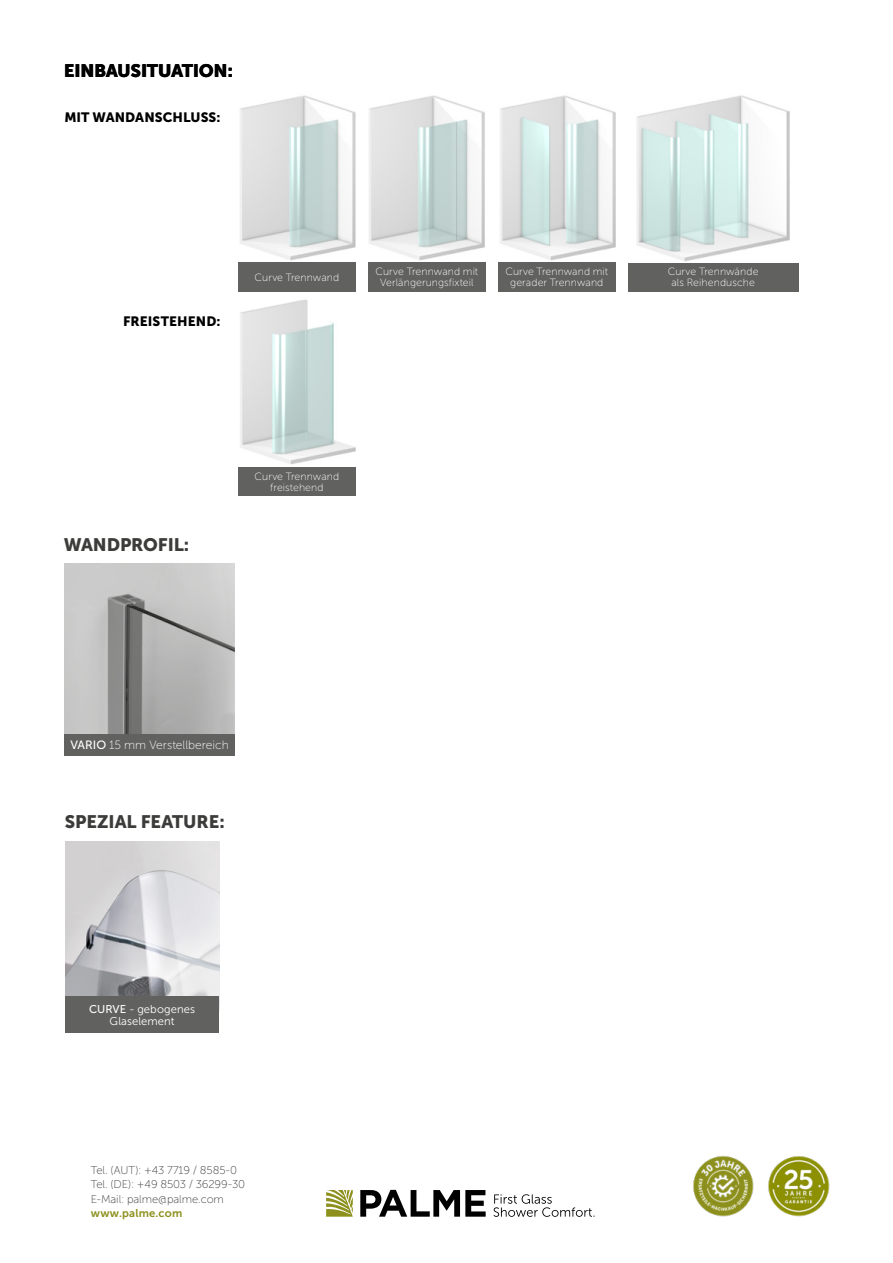
<style>
.page{position:relative;width:893px;height:1263px;background:#fff}
.page>*{position:absolute;margin:0;border:0;box-sizing:border-box;transform-origin:0 0}
.t1{font:18px "Museo Sans 900";letter-spacing:-.005em;color:#3c3c3b}
.t2{font:18px "Museo Sans 900";letter-spacing:-.01em;color:#000}
.t3{font:13.5px "Museo Sans 900";letter-spacing:.005em;color:#000}
.t4{font:12px "Museo Sans 100";letter-spacing:.005em;color:#fff}
.t5{font:11.25px/14.2px "Museo Sans 100";letter-spacing:-.005em;color:#3c3c3b}
.t6{font:11.25px/12px "Museo Sans 300";letter-spacing:.005em;color:#fff;text-align:center}
.t7{font:11.25px "Museo Sans 700";letter-spacing:.015em;color:#8d901d}
.t8{font:10.5px/10.5px "Museo Sans 100";letter-spacing:.01em;color:#fff;text-align:center}
.s1{font-family:"Museo Sans 500"}
</style>
<div class="page">
<svg style="left:360px;top:1190px;width:126px;height:27px"></svg>
<svg style="left:326px;top:1190px;width:27px;height:27px"></svg>
<svg style="left:493px;top:1194px;width:101px;height:23px"></svg>
<img style="left:768px;top:1156px;width:61px;height:61px">
<img style="left:693px;top:1155px;width:60px;height:62px">
<img style="left:500px;top:95px;width:115px;height:166px">
<img style="left:64px;top:564px;width:171px;height:170px">
<img style="left:240px;top:95px;width:116px;height:166px">
<img style="left:369px;top:95px;width:116px;height:166px">
<div style="left:64px;top:734px;width:171px;height:21px;background:#616160"></div>
<img style="left:65px;top:841px;width:154px;height:155px">
<div style="left:65px;top:996px;width:154px;height:37px;background:#616160"></div>
<div style="left:238px;top:262px;width:118px;height:29px;background:#616160"></div>
<div style="left:368px;top:262px;width:117px;height:29px;background:#616160"></div>
<div style="left:498px;top:262px;width:117px;height:29px;background:#616160"></div>
<div style="left:238px;top:467px;width:118px;height:29px;background:#616160"></div>
<div style="left:628px;top:262px;width:170px;height:29px;background:#616160"></div>
<img style="left:240px;top:299px;width:116px;height:166px">
<img style="left:637px;top:95px;width:153px;height:167px">
<h1 class="t2" style="left:64px;top:61px;width:171px">EINBAUSITUATION:</h1>
<p class="t3" style="left:64px;top:109px;width:158px">MIT WANDANSCHLUSS:</p>
<p class="t3" style="left:123px;top:314px;width:99px">FREISTEHEND:</p>
<p class="t8" style="left:255px;top:272px;width:86px">Curve Trennwand</p>
<p class="t8" style="left:375px;top:267px;width:104px">Curve Trennwand mit<br>Verlängerungsfixteil</p>
<p class="t8" style="left:505px;top:267px;width:104px">Curve Trennwand mit gerader Trennwand</p>
<h1 class="t1" style="left:64px;top:534px;width:127px">WANDPROFIL:</h1>
<p class="t8" style="left:255px;top:471px;width:86px">Curve Trennwand freistehend</p>
<p class="t8" style="left:668px;top:267px;width:92px">Curve Trennwände als Reihendusche</p>
<p class="t4" style="left:70px;top:738px;width:160px"><span class="s1">VARIO</span> 15 mm Verstellbereich</p>
<h1 class="t1" style="left:65px;top:812px;width:161px">SPEZIAL FEATURE:</h1>
<p class="t6" style="left:89px;top:1003px;width:107px"><span class="s1">CURVE</span> - gebogenes<br>Glaselement</p>
<p class="t5" style="left:91px;top:1163px;width:156px">Tel. (AUT): +43 7719 / 8585-0<br>Tel. (DE): +49 8503 / 36299-30<br>E-Mail: palme@palme.com</p>
<p class="t7" style="left:91px;top:1207px;width:93px">www.palme.com</p>
</div>
